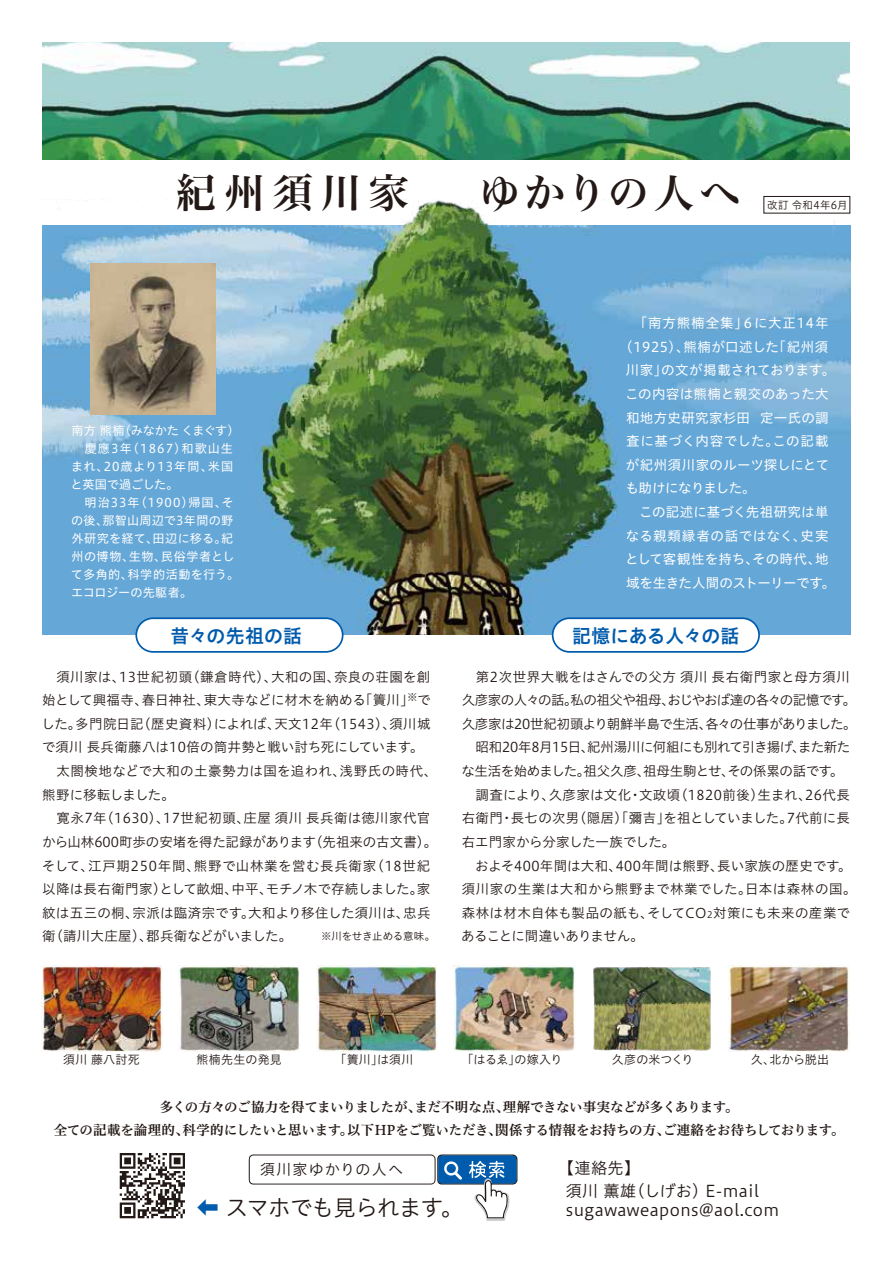
<style>
.page{position:relative;width:893px;height:1263px;background:#fff}
.page>*{position:absolute;margin:0;border:0;box-sizing:border-box;transform-origin:0 0}
.t1{font:40.5px "Hira Min Pro W6";letter-spacing:.14em;color:#221815}
.t2{font:22.5px "Hiragino UD Sans Std W3";letter-spacing:-.035em;color:#221815}
.t3{font:18.9px "Hiragino UD Sans Std W6";letter-spacing:-.005em;color:#005bac}
.t4{font:16.2px/22.5px "Hiragino UD Sans Std W3";letter-spacing:.025em;color:#221815}
.t5{font:15px "Hiragino UD Sans Std W3";letter-spacing:.085em;color:#221815}
.t6{font:13.5px/23.7px "Hiragino UD Sans Std W3";letter-spacing:.01em;color:#221815}
.t7{font:13.5px/23.7px "Hiragino UD Serif Std W6";letter-spacing:-.015em;color:#221815;text-align:center}
.t8{font:13.5px "Hiragino UD Sans Std W4";letter-spacing:.02em;color:#fff}
.t9{font:13.5px "Hiragino UD Sans Std W3";letter-spacing:-.03em;color:#221815}
.t10{font:13.5px "Hiragino UD Sans Std W4";letter-spacing:.045em;color:#fff}
.t11{font:13.5px "Hiragino UD Sans Std W3";letter-spacing:-.04em;color:#221815}
.t12{font:13.5px "Hiragino UD Sans Std W3";letter-spacing:.03em;color:#221815}
.t13{font:13.5px "Hiragino UD Sans Std W3";letter-spacing:-.035em;color:#221815}
.t14{font:13.5px "Hiragino UD Sans Std W3";letter-spacing:.04em;color:#221815}
.t15{font:13.5px "Hiragino UD Sans Std W3";letter-spacing:.045em;color:#221815}
.t16{font:13.5px "Hiragino UD Sans Std W4";letter-spacing:.065em;color:#fff}
.t17{font:13.5px "Hiragino UD Sans Std W4";letter-spacing:-.005em;color:#fff}
.t18{font:13.5px "Hiragino UD Sans Std W4";letter-spacing:-.025em;color:#fff}
.t19{font:13.5px "Hiragino UD Sans Std W4";letter-spacing:-.04em;color:#fff}
.t20{font:12.15px/18px "Hiragino UD Sans Std W4";letter-spacing:.025em;color:#fff}
.t21{font:12px "Hiragino UD Sans Std W3";letter-spacing:.01em;color:#221815}
.t22{font:10.5px "Hiragino UD Sans Std W3";letter-spacing:.025em;color:#221815}
.s1{font-size:10.5px}
.s2{font-size:9px}
.s3{color:#005bac}
</style>
<div class="page">
<img style="left:351px;top:199px;width:499px;height:26px">
<img style="left:42px;top:42px;width:808px;height:117px">
<img style="left:42px;top:225px;width:808px;height:410px">
<svg style="left:120px;top:1153px;width:65px;height:65px"></svg>
<div style="left:553px;top:618px;width:206px;height:34px;background:#fff;border-radius:17px"></div>
<div style="left:552px;top:617px;width:208px;height:36px;border:2px solid #005bac;border-radius:17px"></div>
<div style="left:136px;top:618px;width:207px;height:34px;background:#fff;border-radius:17px"></div>
<div style="left:135px;top:617px;width:209px;height:36px;border:2px solid #005bac;border-radius:17px"></div>
<svg style="left:249px;top:1154px;width:269px;height:67px"></svg>
<div style="left:447px;top:1164px;width:9px;height:9px;background:#005bac;border-radius:50%"></div>
<img style="left:41px;top:965px;width:122px;height:87px">
<img style="left:179px;top:965px;width:121px;height:87px">
<img style="left:316px;top:965px;width:122px;height:87px">
<img style="left:454px;top:965px;width:121px;height:87px">
<img style="left:593px;top:966px;width:118px;height:85px">
<img style="left:728px;top:965px;width:122px;height:87px">
<img style="left:91px;top:263px;width:124px;height:152px">
<div style="left:764px;top:196px;width:86px;height:17px;border:1px solid #221815"></div>
<h1 class="t1" style="left:176px;top:157px;width:235px">紀州須川家</h1>
<h1 class="t1" style="left:480px;top:157px;width:262px">ゆかりの人へ</h1>
<p class="t22" style="left:767px;top:197px;width:82px">改訂 令和4年6月</p>
<p class="t20" style="left:71px;top:421px;width:170px">南方 熊楠（みなかた くまぐす）　慶應3年（1867）和歌山生まれ、20歳より13年間、米国と英国で過ごした。<br>　明治33年（1900）帰国、その後、那智山周辺で3年間の野外研究を経て、田辺に移る。紀州の博物、生物、民俗学者として多角的、科学的活動を行う。エコロジーの先駆者。</p>
<h3 class="t3" style="left:171px;top:621px;width:133px">昔々の先祖の話</h3>
<p class="t6" style="left:41px;top:664px;width:397px">　須川家は、13世紀初頭（鎌倉時代）、大和の国、奈良の荘園を創始として興福寺、春日神社、東大寺などに材木を納める「簀川」<sup>※</sup>でした。多門院日記（歴史資料）によれば、天文12年（1543）、須川城で須川 長兵衛藤八は10倍の筒井勢と戦い討ち死にしています。　太閤検地などで大和の土豪勢力は国を追われ、浅野氏の時代、熊野に移転しました。</p>
<p class="t6" style="left:42px;top:805px;width:397px;text-align:center">寛永7年（1630）、17世紀初頭、庄屋須川長兵衛は徳川家代官<br>から山林600町歩の安堵を得た記録があります（先祖来の古文書）。そして、江戸期250年間、熊野で山林業を営む長兵衛家（18世紀以降は長右衛門家）として畝畑、中平、モチノ木で存続しました。家紋は五三の桐、宗派は臨済宗です。大和より移住した須川は、忠兵衛（請川大庄屋）、郡兵衛などがいました。 　　<span class="s1">※川をせき止める意味。</span></p>
<p class="t16" style="left:626px;top:313px;width:204px">　「南方熊楠全集」６に大正14年</p>
<p class="t10" style="left:619px;top:336px;width:211px">（1925）、熊楠が口述した「紀州須</p>
<p class="t17" style="left:626px;top:360px;width:211px">川家」の文が掲載されております。</p>
<p class="t8" style="left:625px;top:384px;width:205px">この内容は熊楠と親交のあった大</p>
<p class="t8" style="left:626px;top:407px;width:204px">和地方史研究家杉田 定一氏の調</p>
<p class="t10" style="left:626px;top:431px;width:204px">査に基づく内容でした。この記載</p>
<p class="t8" style="left:626px;top:454px;width:205px">が紀州須川家のルーツ探しにとて</p>
<p class="t19" style="left:625px;top:478px;width:132px">も助けになりました。</p>
<p class="t8" style="left:639px;top:502px;width:191px">この記述に基づく先祖研究は単</p>
<p class="t10" style="left:626px;top:525px;width:204px">なる親類縁者の話ではなく、史実</p>
<p class="t8" style="left:625px;top:549px;width:205px">として客観性を持ち、その時代、地</p>
<p class="t18" style="left:626px;top:573px;width:211px">域を生きた人間のストーリーです。</p>
<h3 class="t3" style="left:572px;top:621px;width:169px">記憶にある人々の話</h3>
<p class="t15" style="left:462px;top:666px;width:390px">　第2次世界大戦をはさんでの父方須川長右衛門家と母方須川</p>
<p class="t11" style="left:462px;top:690px;width:396px">久彦家の人々の話。私の祖父や祖母、おじやおば達の各々の記憶です。</p>
<p class="t9" style="left:462px;top:713px;width:396px">久彦家は20世紀初頭より朝鮮半島で生活、各々の仕事がありました。</p>
<p class="t13" style="left:475px;top:737px;width:376px">昭和20年8月15日、紀州湯川に何組にも別れて引き揚げ、また新た</p>
<p class="t9" style="left:461px;top:761px;width:384px">な生活を始めました。祖父久彦、祖母生駒とせ、その係累の話です。</p>
<p class="t12" style="left:462px;top:784px;width:390px">　調査により、久彦家は文化・文政頃（1820前後）生まれ、26代長</p>
<p class="t6" style="left:462px;top:805px;width:390px">右衛門・長七の次男（隠居）「彌吉」を祖としていました。7代前に長</p>
<p class="t6" style="left:462px;top:829px;width:215px">右エ門家から分家した一族でした。</p>
<p class="t6" style="left:462px;top:853px;width:392px">　およそ400年間は大和、400年間は熊野、長い家族の歴史です。</p>
<p class="t14" style="left:462px;top:879px;width:396px">須川家の生業は大和から熊野まで林業でした。日本は森林の国。</p>
<p class="t6" style="left:462px;top:900px;width:390px">森林は材木自体も製品の紙も、そしてCO<span class="s2">2</span>対策にも未来の産業で</p>
<p class="t11" style="left:461px;top:926px;width:184px">あることに間違いありません。</p>
<p class="t21" style="left:63px;top:1050px;width:78px">須川 藤八討死</p>
<p class="t21" style="left:196px;top:1050px;width:87px">熊楠先生の発見</p>
<p class="t21" style="left:334px;top:1050px;width:80px">「簀川」は須川</p>
<p class="t21" style="left:461px;top:1050px;width:103px">「はるゑ」の嫁入り</p>
<p class="t21" style="left:612px;top:1050px;width:83px">久彦の米つくり</p>
<p class="t21" style="left:751px;top:1050px;width:80px">久、北から脱出</p>
<p class="t7" style="left:54px;top:1094px;width:792px">多くの方々のご協力を得てまいりましたが、まだ不明な点、理解できない事実などが多くあります。<br>全ての記載を論理的、科学的にしたいと思います。以下HPをご覧いただき、関係する情報をお持ちの方、ご連絡をお待ちしております。</p>
<p class="t5" style="left:260px;top:1158px;width:144px">須川家ゆかりの人へ</p>
<h2 class="t2" style="left:197px;top:1191px;width:269px"><span class="s3">⇦</span> スマホでも見られます。</h2>
<p class="t4" style="left:566px;top:1156px;width:195px;text-indent:-8px">【連絡先】<br>須川 薫雄（しげお）E-mail</p>
<p class="t4" style="left:566px;top:1198px;width:215px">sugawaweapons@aol.com</p>
</div>
